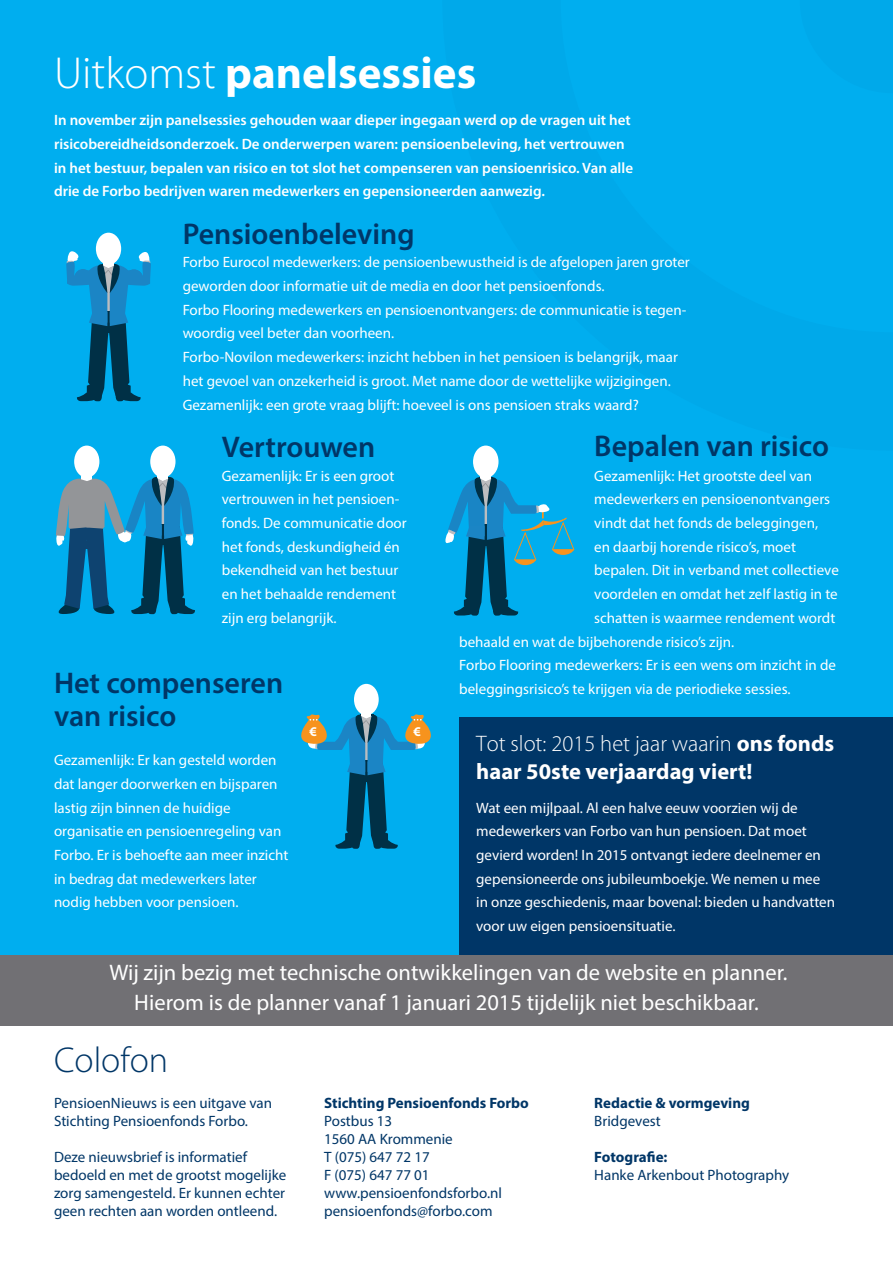
<style>
.page{position:relative;width:893px;height:1263px;background:#fff}
.page>*{position:absolute;margin:0;border:0;box-sizing:border-box;transform-origin:0 0}
.t1{font:700 45px "Myriad Pro";color:#fff}
.t2{font:300 36px "Myriad";color:#003667}
.t3{font:600 30px/33px "Myriad Pro";color:#003667}
.t4{font:22.5px/30px "Myriad Pro";color:#fff;text-align:center}
.t5{font:300 22.5px "Myriad";color:#fff}
.t6{font:700 22.5px "Myriad Pro";color:#fff}
.t7{font:15px/23.7px "Myriad Pro";color:#fff}
.t8{font:15px/18px "Myriad Pro";color:#003667}
.t9{font:600 15px/23.7px "Myriad Pro";color:#fff}
.t10{font:700 15px "Myriad Pro";color:#003667}
.t11{font:700 13.35px "Myriad Pro";color:#fff}
.s1{font-family:"Myriad";font-weight:300}
.s2{font-family:"Myriad Pro";font-weight:700}
</style>
<div class="page">
<div style="left:0;top:0;width:893px;height:1004px;background:#00aeef"></div>
<div style="left:0;top:955px;width:893px;height:70px;background:#717074"></div>
<div style="left:459px;top:718px;width:434px;height:237px;background:#003667"></div>
<div style="left:96px;top:233px;width:25px;height:32px;background:#fff;border-radius:50%"></div>
<svg style="left:66px;top:249px;width:85px;height:153px"></svg>
<div style="left:75px;top:269px;width:15px;height:12px;background:#1b85c5;border-radius:50%"></div>
<div style="left:127px;top:269px;width:14px;height:13px;background:#1b85c5;border-radius:50%"></div>
<div style="left:473px;top:446px;width:25px;height:32px;background:#fff;border-radius:50%"></div>
<svg style="left:445px;top:477px;width:129px;height:139px"></svg>
<div style="left:150px;top:446px;width:26px;height:32px;background:#fff;border-radius:50%"></div>
<svg style="left:56px;top:477px;width:139px;height:138px"></svg>
<div style="left:74px;top:446px;width:25px;height:32px;background:#fff;border-radius:50%"></div>
<div style="left:354px;top:684px;width:25px;height:31px;background:#fff;border-radius:50%"></div>
<svg style="left:301px;top:714px;width:130px;height:135px"></svg>
<h1 class="t1" style="left:54px;top:43px;width:424px"><span class="s1">Uitkomst</span> panelsessies</h1>
<p class="t9" style="left:54px;top:108px;width:581px">In november zijn panelsessies gehouden waar dieper ingegaan werd op de vragen uit het risicobereidheidsonderzoek. De onderwerpen waren: pensioenbeleving, het vertrouwen in het bestuur, bepalen van risico en tot slot het compenseren van pensioenrisico. Van alle drie de Forbo bedrijven waren medewerkers en gepensioneerden aanwezig.</p>
<h3 class="t3" style="left:183px;top:216px;width:233px">Pensioenbeleving</h3>
<p class="t7" style="left:183px;top:250px;width:509px">Forbo Eurocol medewerkers: de pensioenbewustheid is de afgelopen jaren groter geworden door informatie uit de media en door het pensioenfonds.<br>Forbo Flooring medewerkers en pensioenontvangers: de communicatie is tegen&shy;woordig veel beter dan voorheen.<br>Forbo-Novilon medewerkers: inzicht hebben in het pensioen is belangrijk, maar het gevoel van onzekerheid is groot. Met name door de wettelijke wijzigingen.<br>Gezamenlijk: een grote vraag blijft: hoeveel is ons pensioen straks waard?</p>
<h3 class="t3" style="left:222px;top:430px;width:155px">Vertrouwen</h3>
<p class="t7" style="left:222px;top:463px;width:186px">Gezamenlijk: Er is een groot vertrouwen in het pensioen&shy;fonds. De communicatie door het fonds, deskundigheid én bekendheid van het bestuur en het behaalde rendement zijn erg belangrijk.</p>
<h3 class="t3" style="left:54px;top:666px;width:231px">Het compenseren van risico</h3>
<p class="t7" style="left:54px;top:748px;width:236px">Gezamenlijk: Er kan gesteld worden dat langer doorwerken en bijsparen lastig zijn binnen de huidige organisatie en pensioenregeling van Forbo. Er is behoefte aan meer inzicht in bedrag dat medewerkers later nodig hebben voor pensioen.</p>
<p class="t11" style="left:309px;top:722px;width:9px">€</p>
<p class="t11" style="left:413px;top:722px;width:9px">€</p>
<h3 class="t3" style="left:594px;top:429px;width:236px">Bepalen van risico</h3>
<p class="t7" style="left:594px;top:463px;width:219px">Gezamenlijk: Het grootste deel van</p>
<p class="t7" style="left:594px;top:487px;width:237px">medewerkers en pensioenontvangers</p>
<p class="t7" style="left:594px;top:511px;width:225px">vindt dat het fonds de beleggingen,</p>
<p class="t7" style="left:594px;top:535px;width:203px">en daarbij horende risico’s, moet</p>
<p class="t7" style="left:594px;top:558px;width:246px">bepalen. Dit in verband met collectieve</p>
<p class="t7" style="left:594px;top:582px;width:245px">voordelen en omdat het zelf lastig in te</p>
<p class="t7" style="left:594px;top:606px;width:243px">schatten is waarmee rendement wordt</p>
<p class="t7" style="left:459px;top:629px;width:276px">behaald en wat de bijbehorende risico’s zijn.</p>
<p class="t7" style="left:459px;top:653px;width:378px">Forbo Flooring medewerkers: Er is een wens om inzicht in de</p>
<p class="t7" style="left:459px;top:677px;width:333px">beleggingsrisico’s te krijgen via de periodieke sessies.</p>
<h3 class="t5" style="left:476px;top:732px;width:359px">Tot slot: 2015 het jaar waarin <span class="s2">ons fonds</span></h3>
<h3 class="t6" style="left:476px;top:757px;width:278px">haar 50ste verjaardag viert!</h3>
<p class="t7" style="left:476px;top:795px;width:360px">Wat een mijlpaal. Al een halve eeuw voorzien wij de medewerkers van Forbo van hun pensioen. Dat moet gevierd worden! In 2015 ontvangt iedere deelnemer en gepensioneerde ons jubileumboekje. We nemen u mee in onze geschiedenis, maar bovenal: bieden u handvatten voor uw eigen pensioensituatie.</p>
<h3 class="t4" style="left:109px;top:957px;width:680px">Wij zijn bezig met technische ontwikkelingen van de website en planner.<br>Hierom is de planner vanaf 1 januari 2015 tijdelijk niet beschikbaar.</h3>
<h2 class="t2" style="left:54px;top:1042px;width:116px">Colofon</h2>
<p class="t8" style="left:54px;top:1093px;width:220px">PensioenNieuws is een uitgave van<br>Stichting Pensioenfonds Forbo.</p>
<p class="t8" style="left:54px;top:1147px;width:234px">Deze nieuwsbrief is informatief bedoeld en met de grootst mogelijke zorg samengesteld. Er kunnen echter geen rechten aan worden ontleend.</p>
<p class="t10" style="left:324px;top:1093px;width:206px">Stichting Pensioenfonds Forbo</p>
<p class="t8" style="left:324px;top:1111px;width:179px">Postbus 13<br>1560 AA Krommenie<br>T (075) 647 72 17<br>F (075) 647 77 01 www.pensioenfondsforbo.nl pensioenfonds@forbo.com</p>
<p class="t10" style="left:594px;top:1093px;width:157px">Redactie &amp; vormgeving</p>
<p class="t8" style="left:594px;top:1111px;width:68px">Bridgevest</p>
<p class="t10" style="left:594px;top:1147px;width:75px">Fotografie:</p>
<p class="t8" style="left:594px;top:1165px;width:196px">Hanke Arkenbout Photography</p>
</div>
